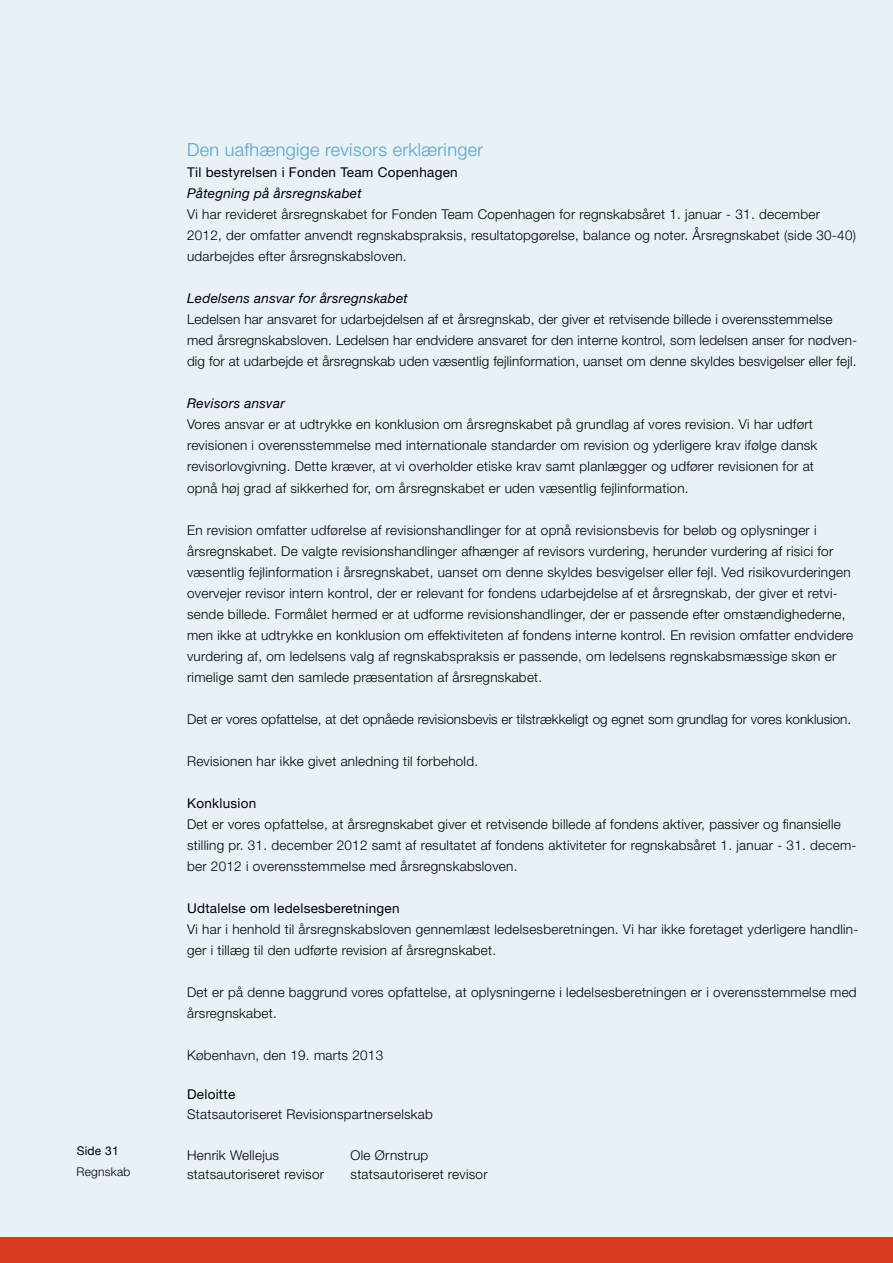
<style>
.page{position:relative;width:893px;height:1263px;background:#fff}
.page>*{position:absolute;margin:0;border:0;box-sizing:border-box;transform-origin:0 0}
.t1{font:300 18px "Helvetica Neue LT Std";letter-spacing:.02em;color:#57a5c4}
.t2{font:300 13.5px/21px "Helvetica Neue LT Std";letter-spacing:.02em;color:#000}
.t3{font:300 13.5px "Helvetica Neue LT Std";color:#000}
.t4{font:13.5px "Helvetica Neue LT Std";letter-spacing:.02em;color:#000}
.t5{font:italic 13.5px "Helvetica Neue LT Std";letter-spacing:.02em;color:#000}
.t6{font:300 12px "Helvetica Neue LT Std";letter-spacing:.02em;color:#000}
.t7{font:12px "Helvetica Neue LT Std";letter-spacing:.02em;color:#000}
</style>
<div class="page">
<div style="left:0;top:0;width:893px;height:1237px;background:#e7f1f6"></div>
<div style="left:0;top:1237px;width:893px;height:26px;background:#d93b20"></div>
<p class="t7" style="left:77px;top:1144px;width:44px">Side 31</p>
<p class="t6" style="left:77px;top:1165px;width:55px">Regnskab</p>
<p class="t6" style="left:77px;top:1165px;width:87px">Årsberetning 12</p>
<h1 class="t1" style="left:187px;top:139px;width:297px">Den uafhængige revisors erklæringer</h1>
<p class="t4" style="left:187px;top:165px;width:272px">Til bestyrelsen i Fonden Team Copenhagen</p>
<p class="t5" style="left:187px;top:185px;width:176px">Påtegning på årsregnskabet</p>
<p class="t2" style="left:187px;top:204px;width:670px">Vi har revideret årsregnskabet for Fonden Team Copenhagen for regnskabsåret 1. januar - 31. december<br>2012, der omfatter anvendt regnskabspraksis, resultatopgørelse, balance og noter. Årsregnskabet (side 30-40) udarbejdes efter årsregnskabsloven.</p>
<p class="t5" style="left:187px;top:290px;width:222px">Ledelsens ansvar for årsregnskabet</p>
<p class="t2" style="left:187px;top:309px;width:671px">Ledelsen har ansvaret for udarbejdelsen af et årsregnskab, der giver et retvisende billede i overensstemmelse med årsregnskabsloven. Ledelsen har endvidere ansvaret for den interne kontrol, som ledelsen anser for nødven&shy;dig for at udarbejde et årsregnskab uden væsentlig fejlinformation, uanset om denne skyldes besvigelser eller fejl.</p>
<p class="t5" style="left:187px;top:395px;width:99px">Revisors ansvar</p>
<p class="t2" style="left:187px;top:414px;width:632px">Vores ansvar er at udtrykke en konklusion om årsregnskabet på grundlag af vores revision. Vi har udført revisionen i overensstemmelse med internationale standarder om revision og yderligere krav ifølge dansk revisorlovgivning. Dette kræver, at vi overholder etiske krav samt planlægger og udfører revisionen for at opnå høj grad af sikkerhed for, om årsregnskabet er uden væsentlig fejlinformation.</p>
<p class="t2" style="left:187px;top:519px;width:668px">En revision omfatter udførelse af revisionshandlinger for at opnå revisionsbevis for beløb og oplysninger i årsregnskabet. De valgte revisionshandlinger afhænger af revisors vurdering, herunder vurdering af risici for væsentlig fejlinformation i årsregnskabet, uanset om denne skyldes besvigelser eller fejl. Ved risikovurderingen overvejer revisor intern kontrol, der er relevant for fondens udarbejdelse af et årsregnskab, der giver et retvi&shy;sende billede. Formålet hermed er at udforme revisionshandlinger, der er passende efter omstændighederne, men ikke at udtrykke en konklusion om effektiviteten af fondens interne kontrol. En revision omfatter endvidere vurdering af, om ledelsens valg af regnskabspraksis er passende, om ledelsens regnskabsmæssige skøn er rimelige samt den samlede præsentation af årsregnskabet.</p>
<p class="t3" style="left:187px;top:710px;width:666px">Det er vores opfattelse, at det opnåede revisionsbevis er tilstrækkeligt og egnet som grundlag for vores konklusion.</p>
<p class="t2" style="left:187px;top:750px;width:293px">Revisionen har ikke givet anledning til forbehold.</p>
<p class="t4" style="left:187px;top:795px;width:71px">Konklusion</p>
<p class="t2" style="left:187px;top:813px;width:671px">Det er vores opfattelse, at årsregnskabet giver et retvisende billede af fondens aktiver, passiver og finansielle stilling pr. 31. december 2012 samt af resultatet af fondens aktiviteter for regnskabsåret 1. januar - 31. decem&shy;ber 2012 i overensstemmelse med årsregnskabsloven.</p>
<p class="t4" style="left:187px;top:900px;width:214px">Udtalelse om ledelsesberetningen</p>
<p class="t2" style="left:187px;top:918px;width:673px">Vi har i henhold til årsregnskabsloven gennemlæst ledelsesberetningen. Vi har ikke foretaget yderligere handlin&shy;ger i tillæg til den udførte revision af årsregnskabet.</p>
<p class="t2" style="left:187px;top:981px;width:671px">Det er på denne baggrund vores opfattelse, at oplysningerne i ledelsesberetningen er i overensstemmelse med årsregnskabet.</p>
<p class="t2" style="left:187px;top:1044px;width:198px">København, den 19. marts 2013</p>
<p class="t4" style="left:187px;top:1086px;width:50px">Deloitte</p>
<p class="t2" style="left:187px;top:1103px;width:247px">Statsautoriseret Revisionspartnerselskab</p>
<p class="t2" style="left:187px;top:1144px;width:94px">Henrik Wellejus</p>
<p class="t2" style="left:351px;top:1144px;width:79px">Ole Ørnstrup</p>
<p class="t2" style="left:187px;top:1163px;width:138px">statsautoriseret revisor</p>
<p class="t2" style="left:351px;top:1163px;width:138px">statsautoriseret revisor</p>
</div>
